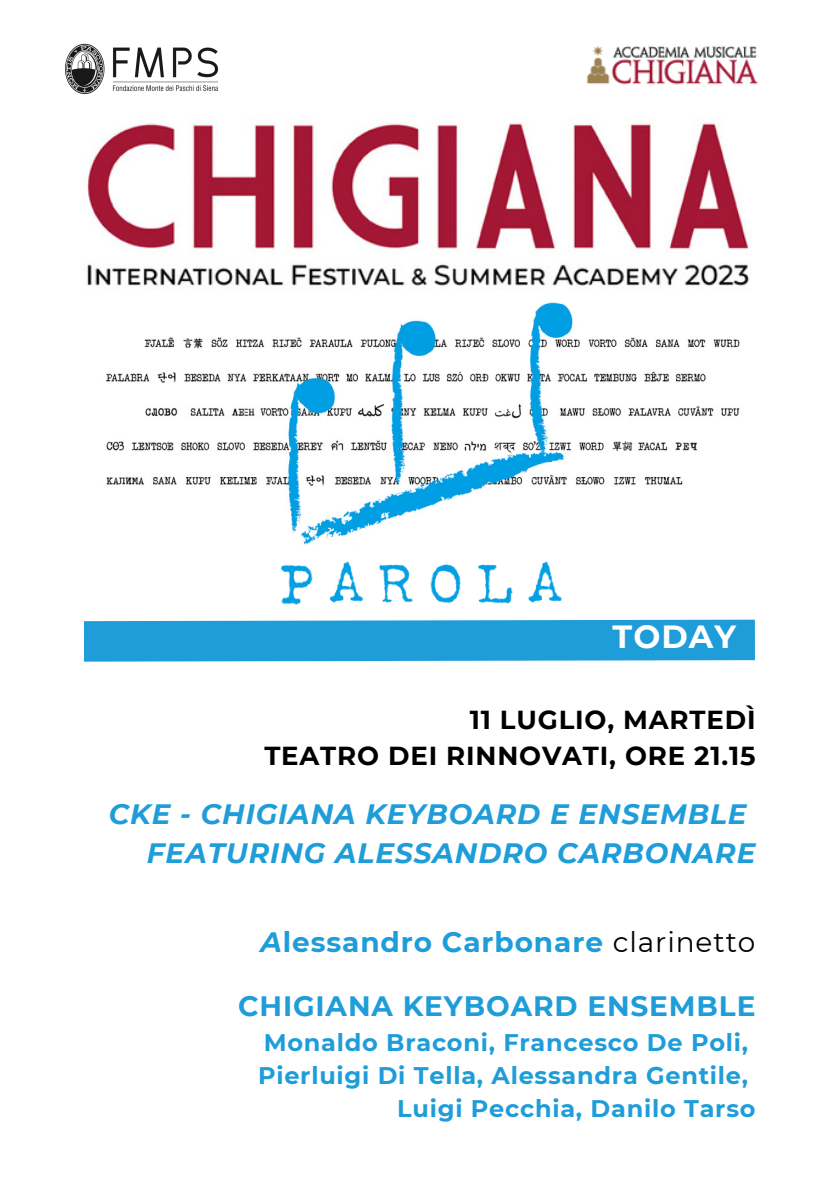
<style>
.page{position:relative;width:839px;height:1191px;background:#fff}
.page>*{position:absolute;margin:0;border:0;box-sizing:border-box;transform-origin:0 0}
.t1{font:700 32px "Montserrat";letter-spacing:.03em;color:#fff}
.t2{font:italic 700 28px/39px "Montserrat";letter-spacing:.03em;color:#1f9dd9}
.t3{font:700 28px "Montserrat";letter-spacing:.03em;color:#1f9dd9}
.t4{font:700 26px/36px "Montserrat";letter-spacing:.03em;color:#000;text-align:right}
.t5{font:700 24px "Montserrat";letter-spacing:.03em;color:#1f9dd9}
.s1{font-style:italic}
.s2{font-weight:400;color:#000}
</style>
<div class="page">
<img style="left:87px;top:123px;width:662px;height:163px">
<img style="left:106px;top:302px;width:634px;height:244px">
<svg style="left:83px;top:619px;width:672px;height:43px;background:#2ea3db"></svg>
<img style="left:65px;top:43px;width:153px;height:52px">
<img style="left:586px;top:46px;width:172px;height:39px">
<img style="left:280px;top:561px;width:282px;height:44px">
<h1 class="t1" style="left:612px;top:617px;width:125px">TODAY</h1>
<p class="t4" style="left:264px;top:702px;width:492px">11 LUGLIO, MARTEDÌ<br>TEATRO DEI RINNOVATI, ORE 21.15</p>
<p class="t2" style="left:147px;top:795px;width:610px;text-indent:-38px">CKE - CHIGIANA KEYBOARD E ENSEMBLE<br>FEATURING ALESSANDRO CARBONARE</p>
<p class="t3" style="left:260px;top:925px;width:496px"><span class="s1">A</span>lessandro Carbonare <span class="s2">clarinetto</span></p>
<p class="t3" style="left:238px;top:989px;width:519px">CHIGIANA KEYBOARD ENSEMBLE</p>
<p class="t5" style="left:264px;top:1028px;width:486px">Monaldo Braconi, Francesco De Poli,</p>
<p class="t5" style="left:258px;top:1061px;width:491px">Pierluigi Di Tella, Alessandra Gentile,</p>
<p class="t5" style="left:397px;top:1094px;width:360px">Luigi Pecchia, Danilo Tarso</p>
</div>
